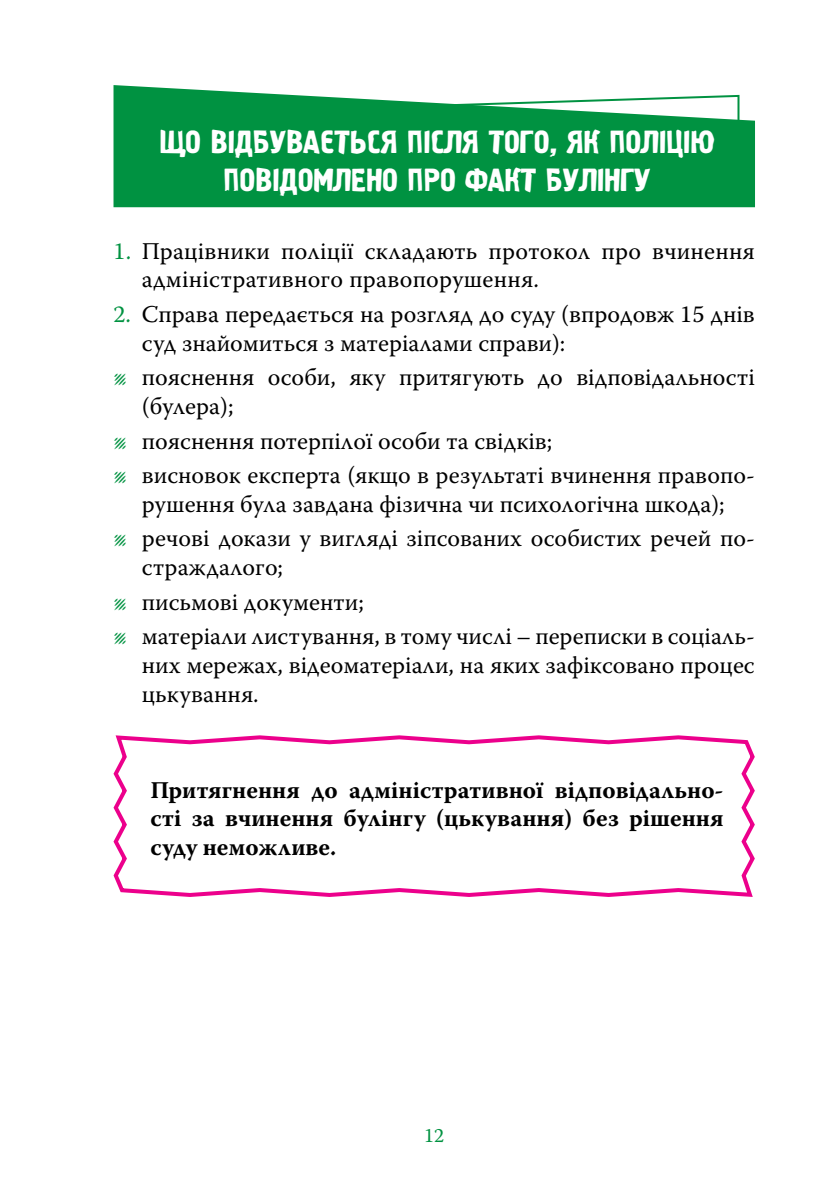
<style>
.page{position:relative;width:840px;height:1191px;background:#fff}
.page>*{position:absolute;margin:0;border:0;box-sizing:border-box;transform-origin:0 0}
.t1{font:32px/38.4px "Graffiti 1 C";color:#fff;text-align:center}
.t2{font:24px/28.8px "Warnock Pro";color:#000}
.t3{font:700 24px/28.8px "Warnock Pro";color:#000;text-align:justify}
.t4{font:20px "Warnock Pro";color:#009241}
.s1{color:#009241}
</style>
<div class="page">
<svg style="left:113px;top:85px;width:641px;height:122px;background:#23a15b"></svg>
<svg style="left:113px;top:735px;width:642px;height:162px"></svg>
<h1 class="t1" style="left:159px;top:124px;width:556px">ЩО ВІДБУВАЄТЬСЯ ПІСЛЯ ТОГО, ЯК ПОЛІЦІЮ<br>ПОВІДОМЛЕНО ПРО ФАКТ БУЛІНГУ</h1>
<p class="t2" style="left:142px;top:236px;width:614px;text-indent:-28px"><span class="s1">1.</span> Працівники поліції складають протокол про вчинення адміністративного правопорушення.</p>
<p class="t2" style="left:142px;top:299px;width:614px;text-indent:-28px"><span class="s1">2.</span> Справа передається на розгляд до суду (впродовж 15 днів суд знайомиться з матеріалами справи):</p>
<p class="t2" style="left:142px;top:362px;width:614px;text-indent:-28px"><span class="s1">҂</span> пояснення особи, яку притягують до відповідальності (булера);</p>
<p class="t2" style="left:113px;top:423px;width:642px;line-height:34.4px"><span class="s1">҂</span> пояснення потерпілої особи та свідків;<br><span class="s1">҂</span> висновок експерта (якщо в результаті вчинення правопо-</p>
<p class="t2" style="left:113px;top:486px;width:642px;line-height:34.4px;text-align:center">рушення була завдана фізична чи психологічна шкода);<br><span class="s1">҂</span> речові докази у вигляді зіпсованих особистих речей по-</p>
<p class="t2" style="left:113px;top:549px;width:642px;line-height:34.4px;text-indent:28px">страждалого;<br><span class="s1">҂</span> письмові документи;<br><span class="s1">҂</span> матеріали листування, в тому числі – переписки в соціаль-</p>
<p class="t2" style="left:142px;top:650px;width:614px">них мережах, відеоматеріали, на яких зафіксовано процес цькування.</p>
<p class="t3" style="left:150px;top:775px;width:574px">Притягнення до адміністративної відповідально&shy;сті за вчинення булінгу (цькування) без рішення суду неможливе.</p>
<p class="t4" style="left:424px;top:1123px;width:22px">12</p>
</div>
